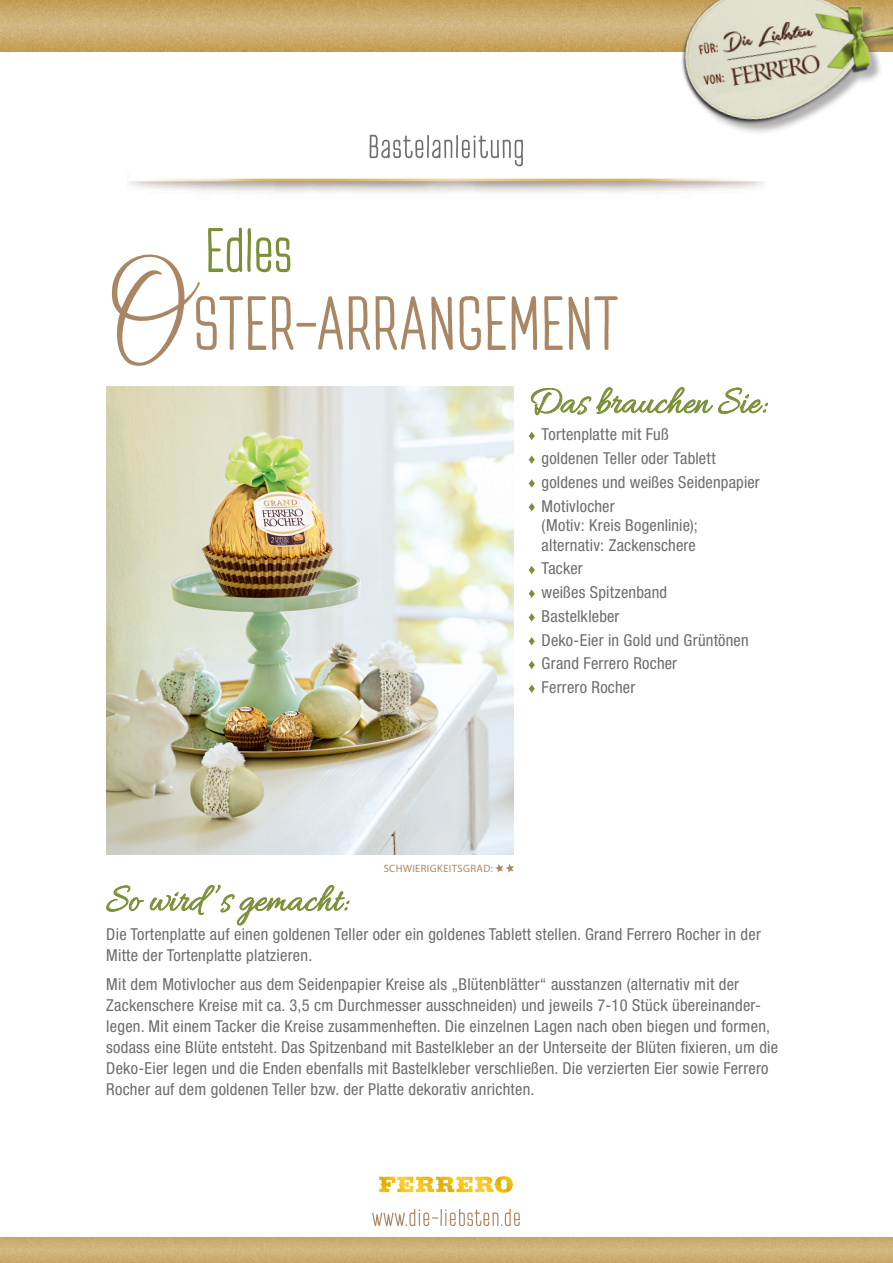
<style>
.page{position:relative;width:893px;height:1263px;background:#fff}
.page>*{position:absolute;margin:0;border:0;box-sizing:border-box;transform-origin:0 0}
.t1{font:133.35px "Good Vibrations Pro";color:#aa8764;scale:.77 1}
.Absatzformat_1{font:51px "Allura Script";color:#789036;scale:.9 1}
.t2{font:condensed 16.5px/21px "Helvetica Neue LT Pro";letter-spacing:.015em;color:#6c6d70}
.t3{font:10.65px "Myriad Pro";letter-spacing:.035em;color:#aa8764}
</style>
<div class="page">
<img style="left:106px;top:387px;width:408px;height:467px">
<svg style="left:107px;top:884px;width:242px;height:42px"></svg>
<img style="left:127px;top:178px;width:638px;height:15px">
<svg style="left:379px;top:1176px;width:135px;height:17px"></svg>
<img style="left:456px;top:1177px;width:16px;height:15px">
<img style="left:475px;top:1177px;width:18px;height:15px">
<svg style="left:495px;top:864px;width:19px;height:9px"></svg>
<svg style="left:531px;top:387px;width:237px;height:28px"></svg>
<svg style="left:529px;top:432px;width:6px;height:8px"></svg>
<svg style="left:529px;top:455px;width:6px;height:9px"></svg>
<svg style="left:529px;top:479px;width:6px;height:9px"></svg>
<svg style="left:529px;top:503px;width:6px;height:8px"></svg>
<svg style="left:529px;top:566px;width:6px;height:8px"></svg>
<svg style="left:529px;top:589px;width:6px;height:9px"></svg>
<svg style="left:529px;top:613px;width:6px;height:9px"></svg>
<svg style="left:529px;top:637px;width:6px;height:8px"></svg>
<svg style="left:529px;top:661px;width:6px;height:8px"></svg>
<svg style="left:529px;top:684px;width:6px;height:9px"></svg>
<img style="left:0;top:0;width:602px;height:51px">
<img style="left:0;top:1237px;width:893px;height:26px">
<img style="left:602px;top:0;width:291px;height:132px">
<svg style="left:196px;top:296px;width:422px;height:54px"></svg>
<svg style="left:208px;top:228px;width:82px;height:44px"></svg>
<svg style="left:372px;top:1209px;width:148px;height:17px"></svg>
<svg style="left:370px;top:135px;width:153px;height:31px"></svg>
<p class="t1" style="left:107px;top:234px;width:98px">O</p>
<p class="Absatzformat_1" style="left:529px;top:374px;width:265px">Das brauchen Sie:</p>
<p class="t2" style="left:542px;top:424px;width:129px">Tortenplatte mit Fuß</p>
<p class="t2" style="left:542px;top:447px;width:176px">goldenen Teller oder Tablett</p>
<p class="t2" style="left:542px;top:471px;width:220px">goldenes und weißes Seidenpapier</p>
<p class="t2" style="left:542px;top:496px;width:158px;line-height:19.5px">Motivlocher<br>(Motiv: Kreis Bogenlinie); alternativ: Zackenschere</p>
<p class="t2" style="left:542px;top:558px;width:43px">Tacker</p>
<p class="t2" style="left:542px;top:581px;width:127px">weißes Spitzenband</p>
<p class="t2" style="left:542px;top:605px;width:79px">Bastelkleber</p>
<p class="t2" style="left:542px;top:629px;width:209px">Deko-Eier in Gold und Grüntönen</p>
<p class="t2" style="left:542px;top:653px;width:137px">Grand Ferrero Rocher</p>
<p class="t2" style="left:542px;top:676px;width:95px">Ferrero Rocher</p>
<p class="t3" style="left:384px;top:862px;width:111px">SCHWIERIGKEITSGRAD:</p>
<p class="Absatzformat_1" style="left:106px;top:872px;width:269px">So wird ’s gemacht:</p>
<p class="t2" style="left:106px;top:923px;width:656px">Die Tortenplatte auf einen goldenen Teller oder ein goldenes Tablett stellen. Grand Ferrero Rocher in der<br>Mitte der Tortenplatte platzieren.</p>
<p class="t2" style="left:106px;top:973px;width:673px">Mit dem Motivlocher aus dem Seidenpapier Kreise als „Blütenblätter“ ausstanzen (alternativ mit der Zackenschere Kreise mit ca. 3,5 cm Durchmesser ausschneiden) und jeweils 7-10 Stück übereinander&shy;legen. Mit einem Tacker die Kreise zusammenheften. Die einzelnen Lagen nach oben biegen und formen, sodass eine Blüte entsteht. Das Spitzenband mit Bastelkleber an der Unterseite der Blüten fixieren, um die Deko-Eier legen und die Enden ebenfalls mit Bastelkleber verschließen. Die verzierten Eier sowie Ferrero Rocher auf dem goldenen Teller bzw. der Platte dekorativ anrichten.</p>
</div>
